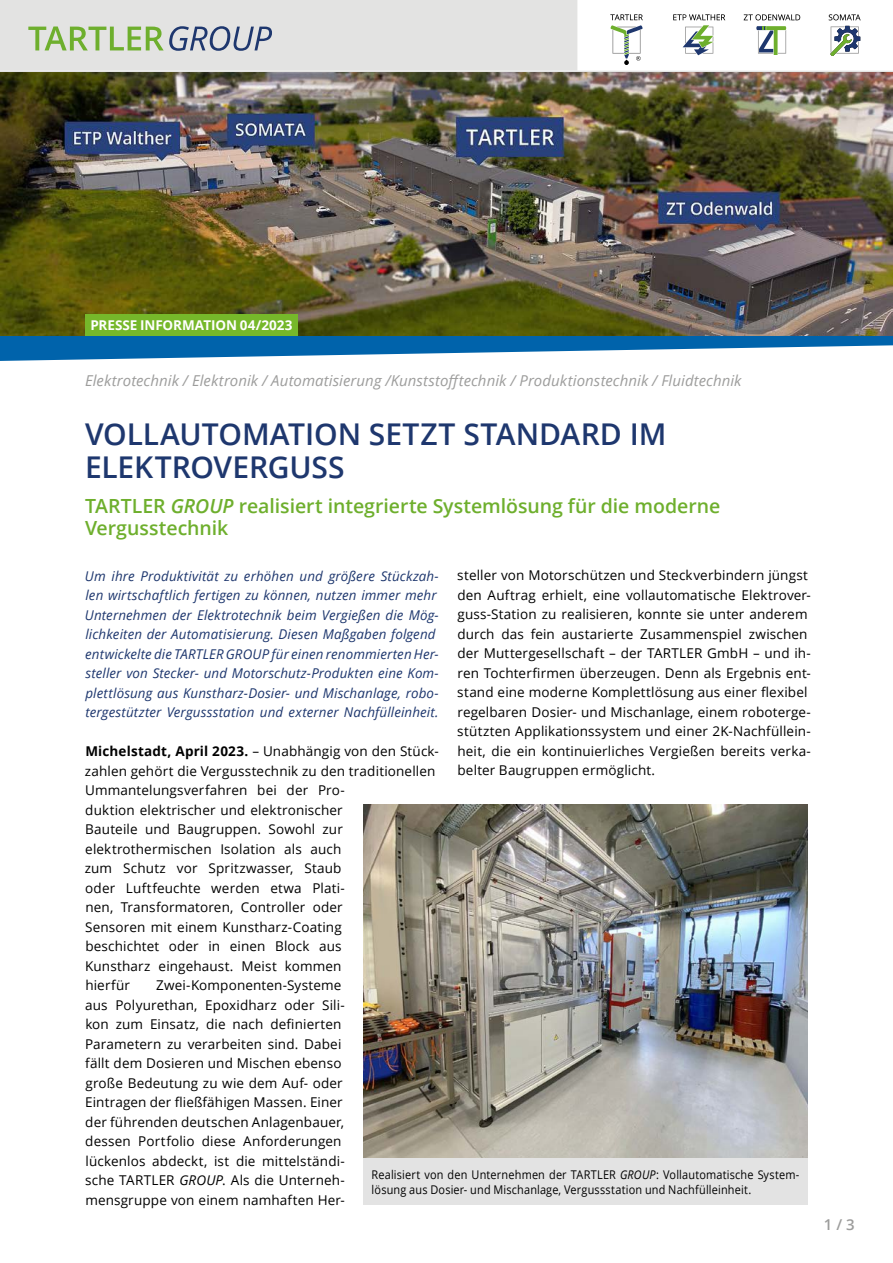
<style>
.page{position:relative;width:893px;height:1263px;background:#fff}
.page>*{position:absolute;margin:0;border:0;box-sizing:border-box;transform-origin:0 0}
.t1{font:600 30px/33px "Open Sans";letter-spacing:-.005em;color:#1e376e}
.t2{font:600 19.5px/22.5px "Open Sans";letter-spacing:-.005em;color:#6eaf2d}
.t3{font:italic 15px "Open Sans";letter-spacing:.005em;color:#9d9d9c}
.t4{font:600 15px "Open Sans";color:#9d9d9c}
.t5{font:13.5px/19.5px "Open Sans";letter-spacing:.01em;color:#000}
.t6{font:italic 13.5px/19.5px "Open Sans";letter-spacing:.01em;color:#1e376e}
.t7{font:700 13.5px "Open Sans";letter-spacing:-.005em;color:#fff}
.t8{font:12px/15px "Open Sans";letter-spacing:.015em;color:#000;scale:.91 1}
.s1{font-style:italic}
.s2{font-weight:700}
</style>
<div class="page">
<svg style="left:0;top:336px;width:893px;height:25px"></svg>
<img style="left:0;top:72px;width:893px;height:264px">
<div style="left:85px;top:315px;width:213px;height:21px;background:#76b82a"></div>
<img style="left:363px;top:804px;width:445px;height:354px">
<div style="left:363px;top:1158px;width:445px;height:47px;background:#e3e3e3"></div>
<div style="left:0;top:0;width:577px;height:71px;background:#e3e3e2"></div>
<svg style="left:673px;top:14px;width:52px;height:41px"></svg>
<svg style="left:829px;top:14px;width:32px;height:6px"></svg>
<svg style="left:830px;top:26px;width:30px;height:29px"></svg>
<svg style="left:610px;top:14px;width:33px;height:51px"></svg>
<svg style="left:744px;top:14px;width:56px;height:6px"></svg>
<svg style="left:756px;top:26px;width:30px;height:29px"></svg>
<hr style="left:0;top:71px;width:893px;height:1px;background:#e3e3e2">
<p class="t7" style="left:90px;top:316px;width:204px">PRESSE INFORMATION 04/2023</p>
<p class="t3" style="left:85px;top:370px;width:658px">Elektrotechnik / Elektronik / Automatisierung /Kunststofftechnik / Produktionstechnik / Fluidtechnik</p>
<h1 class="t1" style="left:85px;top:417px;width:583px">VOLLAUTOMATION SETZT STANDARD IM<br>ELEKTROVERGUSS</h1>
<h2 class="t2" style="left:85px;top:494px;width:637px">TARTLER <span class="s1">GROUP</span> realisiert integrierte Systemlösung für die moderne<br>Vergusstechnik</h2>
<p class="t6" style="left:85px;top:565px;width:355px">Um ihre Produktivität zu erhöhen und größere Stückzah&shy;len wirtschaftlich fertigen zu können, nutzen immer mehr Unternehmen der Elektrotechnik beim Vergießen die Mög&shy;lichkeiten der Automatisierung. Diesen Maßgaben folgend entwickelte die TARTLER GROUP für einen renommierten Her&shy;steller von Stecker- und Motorschutz-Produkten eine Kom&shy;plettlösung aus Kunstharz-Dosier- und Mischanlage, robo&shy;tergestützter Vergussstation und externer Nachfülleinheit.</p>
<p class="t5" style="left:85px;top:741px;width:356px"><span class="s2">Michelstadt, April 2023.</span> – Unabhängig von den Stück&shy;zahlen gehört die Vergusstechnik zu den traditionellen Ummantelungsverfahren bei der Pro-<br>duktion elektrischer und elektronischer<br>Bauteile und Baugruppen. Sowohl zur elektrothermischen Isolation als auch<br>zum Schutz vor Spritzwasser, Staub<br>oder Luftfeuchte werden etwa Plati-<br>nen, Transformatoren, Controller oder<br>Sensoren mit einem Kunstharz-Coating<br>beschichtet oder in einen Block aus<br>Kunstharz eingehaust. Meist kommen<br>hierfür</p>
<p class="t5" style="left:457px;top:565px;width:355px">steller von Motorschützen und Steckverbindern jüngst den Auftrag erhielt, eine vollautomatische Elektrover&shy;guss-Station zu realisieren, konnte sie unter anderem durch das fein austarierte Zusammenspiel zwischen der Muttergesellschaft – der TARTLER GmbH – und ih&shy;ren Tochterfirmen überzeugen. Denn als Ergebnis ent&shy;stand eine moderne Komplettlösung aus einer flexibel regelbaren Dosier- und Mischanlage, einem roboterge&shy;stützten Applikationssystem und einer 2K-Nachfüllein&shy;heit, die ein kontinuierliches Vergießen bereits verka&shy;belter Baugruppen ermöglicht.</p>
<p class="t5" style="left:85px;top:975px;width:261px;text-indent:71px">Zwei-Komponenten-Systeme aus Polyurethan, Epoxidharz oder Sili&shy;kon zum Einsatz, die nach definierten Parametern zu verarbeiten sind. Dabei fällt dem Dosieren und Mischen ebenso große Bedeutung zu wie dem Auf- oder Eintragen der fließfähigen Massen. Einer der führenden deutschen Anlagenbauer, dessen Portfolio diese Anforderungen lückenlos abdeckt, ist die mittelständi&shy;sche TARTLER <span class="s1">GROUP</span>. Als die Unterneh&shy;mensgruppe von einem namhaften Her-</p>
<p class="t8" style="left:372px;top:1166px;width:472px">Realisiert von den Unternehmen der TARTLER <span class="s1">GROUP</span>: Vollautomatische System&shy;lösung aus Dosier- und Mischanlage, Vergussstation und Nachfülleinheit.</p>
<p class="t4" style="left:824px;top:1214px;width:32px">1 / 3</p>
</div>
